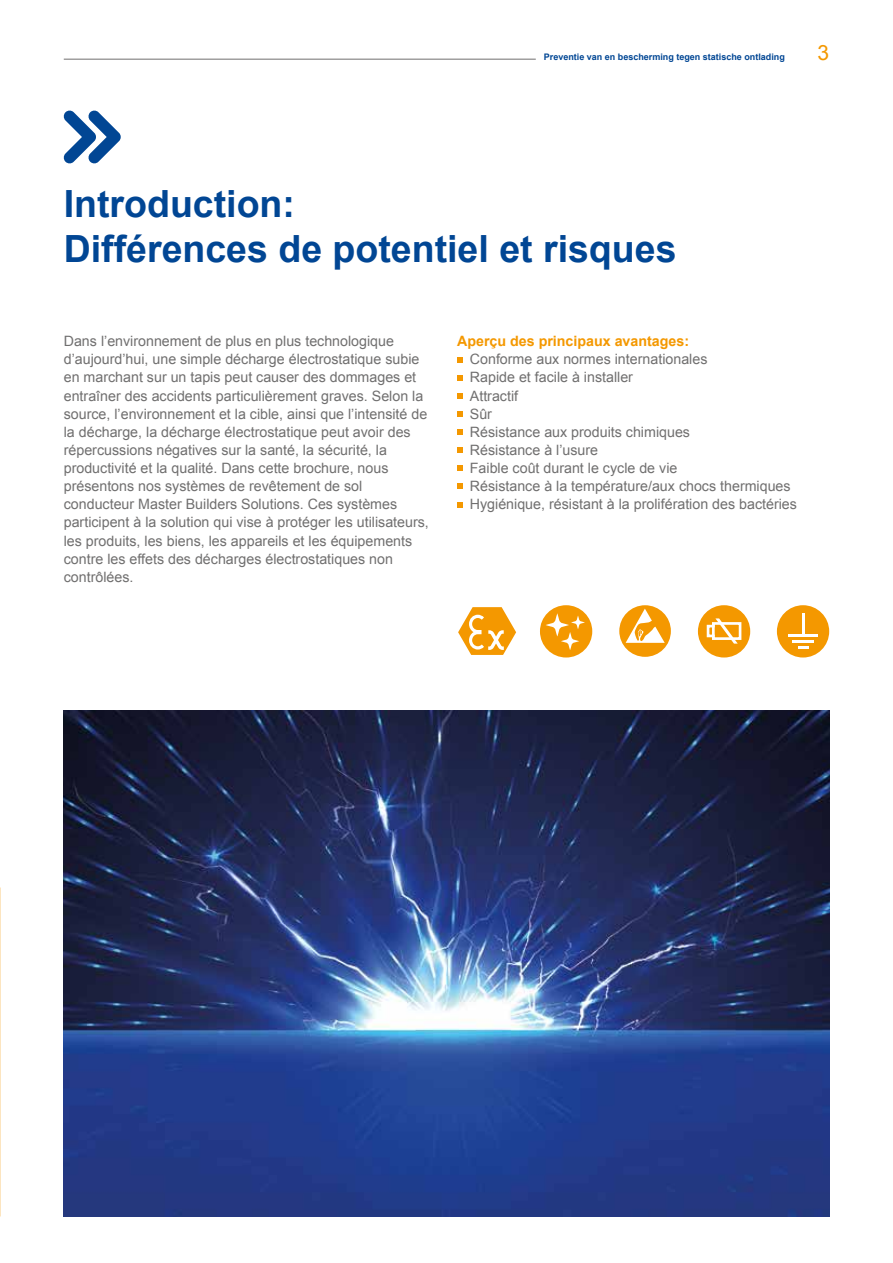
<style>
.page{position:relative;width:893px;height:1263px;background:#fff}
.page>*{position:absolute;margin:0;border:0;box-sizing:border-box;transform-origin:0 0}
.t1{font:700 37.5px/45px "Arial";color:#014694}
.t2{font:21px "Arial";color:#f49800}
.t3{font:14.25px/18.1px "Arial";color:#706f6f}
.t4{font:700 14.25px "Arial";color:#f49800}
.t5{font:700 9px "Arial";color:#014694}
</style>
<div class="page">
<hr style="left:64px;top:59px;width:472px;height:1px;background:#706f6f">
<svg style="left:457px;top:357px;width:5px;height:5px"></svg>
<svg style="left:457px;top:375px;width:5px;height:5px"></svg>
<svg style="left:457px;top:393px;width:5px;height:5px"></svg>
<svg style="left:457px;top:411px;width:5px;height:5px"></svg>
<svg style="left:457px;top:430px;width:5px;height:5px"></svg>
<svg style="left:457px;top:448px;width:5px;height:5px"></svg>
<svg style="left:457px;top:466px;width:5px;height:5px"></svg>
<svg style="left:457px;top:484px;width:5px;height:5px"></svg>
<svg style="left:457px;top:502px;width:5px;height:5px"></svg>
<svg style="left:63px;top:110px;width:58px;height:54px"></svg>
<img style="left:64px;top:710px;width:765px;height:506px">
<svg style="left:458px;top:607px;width:58px;height:48px"></svg>
<div style="left:698px;top:605px;width:52px;height:52px;background:#f49800;border-radius:50%"></div>
<svg style="left:706px;top:618px;width:36px;height:26px"></svg>
<div style="left:540px;top:605px;width:52px;height:52px;background:#f49800;border-radius:50%"></div>
<svg style="left:546px;top:613px;width:39px;height:37px"></svg>
<div style="left:619px;top:605px;width:52px;height:52px;background:#f49800;border-radius:50%"></div>
<svg style="left:626px;top:609px;width:39px;height:34px"></svg>
<div style="left:777px;top:605px;width:52px;height:52px;background:#f49800;border-radius:50%"></div>
<hr style="left:801px;top:614px;width:3px;height:23px;background:#fff">
<hr style="left:788px;top:634px;width:30px;height:3px;background:#fff">
<hr style="left:792px;top:640px;width:22px;height:3px;background:#fff">
<svg style="left:798px;top:646px;width:10px;height:3px"></svg>
<p class="t5" style="left:544px;top:50px;width:243px">Preventie van en bescherming tegen statische ontlading</p>
<h2 class="t2" style="left:817px;top:38px;width:13px">3</h2>
<h1 class="t1" style="left:64px;top:183px;width:614px">Introduction:<br>Différences de potentiel et risques</h1>
<p class="t3" style="left:64px;top:332px;width:367px">Dans l’environnement de plus en plus technologique d’aujourd’hui, une simple décharge électrostatique subie en marchant sur un tapis peut causer des dommages et entraîner des accidents particulièrement graves. Selon la source, l’environnement et la cible, ainsi que l’intensité de la décharge, la décharge électrostatique peut avoir des répercussions négatives sur la santé, la sécurité, la productivité et la qualité. Dans cette brochure, nous présentons nos systèmes de revêtement de sol conducteur Master Builders Solutions. Ces systèmes participent à la solution qui vise à protéger les utilisateurs, les produits, les biens, les appareils et les équipements contre les effets des décharges électrostatiques non contrôlées.</p>
<p class="t4" style="left:457px;top:332px;width:234px">Aperçu des principaux avantages:</p>
<p class="t3" style="left:470px;top:350px;width:329px">Conforme aux normes internationales<br>Rapide et facile à installer<br>Attractif<br>Sûr<br>Résistance aux produits chimiques<br>Résistance à l’usure<br>Faible coût durant le cycle de vie<br>Résistance à la température/aux chocs thermiques<br>Hygiénique, résistant à la prolifération des bactéries</p>
</div>
